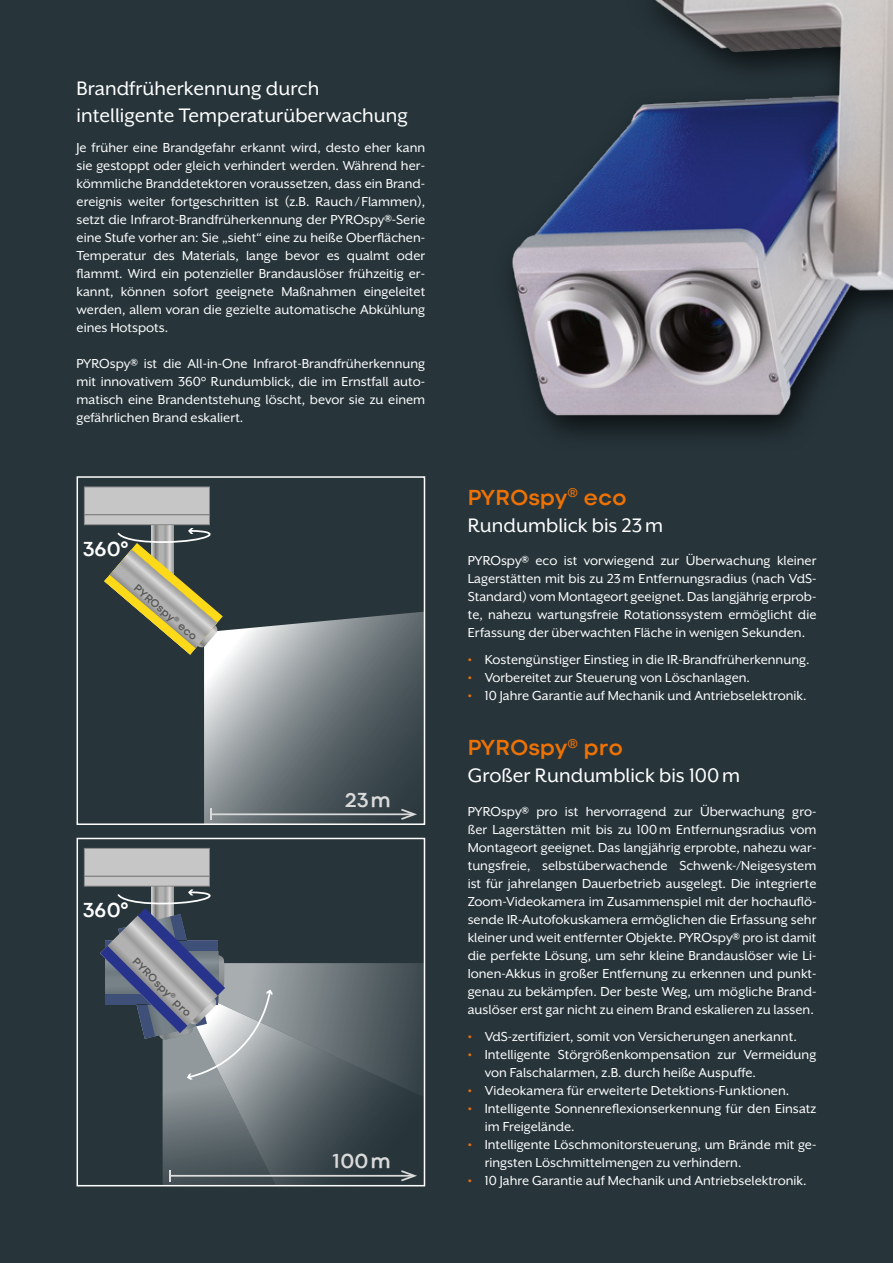
<style>
.page{position:relative;width:893px;height:1263px;background:#27353b}
.page>*{position:absolute;margin:0;border:0;box-sizing:border-box;transform-origin:0 0}
.t1{font:22.5px/27px "Mr Eaves XL San OT";color:#fff}
.t2{font:700 22.5px "Codec Cold";color:#ee7203}
.t3{font:700 21px "Codec Cold";color:#fff}
.t4{font:700 21px "Codec Cold";color:#dadada}
.t5{font:15px/18px "Mr Eaves XL San OT";color:#fff;text-align:justify}
.t6{font:700 11.25px "Codec Cold";color:#575756}
.s1{font-weight:700;color:#ee7203}
</style>
<div class="page">
<svg style="left:152px;top:525px;width:21px;height:3px"></svg>
<svg style="left:204px;top:612px;width:218px;height:210px;background:#757e82"></svg>
<div style="left:84px;top:487px;width:125px;height:38px;background:#c6c6c6"></div>
<div style="left:84px;top:486px;width:126px;height:39px;border:1px solid #878787"></div>
<hr style="left:84px;top:514px;width:125px;height:1px;background:#706f6f">
<hr style="left:211px;top:813px;width:201px;height:2px;background:#dadada">
<svg style="left:210px;top:809px;width:2px;height:11px"></svg>
<svg style="left:401px;top:809px;width:16px;height:11px"></svg>
<div style="left:77px;top:476px;width:348px;height:349px;border:2px solid #fff"></div>
<svg style="left:152px;top:886px;width:21px;height:3px"></svg>
<div style="left:84px;top:848px;width:125px;height:38px;background:#c6c6c6"></div>
<div style="left:84px;top:848px;width:126px;height:38px;border:1px solid #878787"></div>
<hr style="left:84px;top:876px;width:125px;height:1px;background:#706f6f">
<svg style="left:100px;top:889px;width:322px;height:294px"></svg>
<div style="left:77px;top:838px;width:348px;height:348px;border:2px solid #fff"></div>
<div style="left:492px;top:0;width:401px;height:454px;background:#000;opacity:.75"></div>
<img style="left:504px;top:0;width:389px;height:427px">
<svg style="left:104px;top:528px;width:124px;height:126px"></svg>
<h1 class="t1" style="left:77px;top:74px;width:333px">Brandfrüherkennung durch intelligente Temperaturüberwachung</h1>
<p class="t5" style="left:77px;top:139px;width:350px">Je früher eine Brandgefahr erkannt wird, desto eher kann sie gestoppt oder gleich verhindert werden. Während her&shy;kömmliche Branddetektoren voraussetzen, dass ein Brand&shy;ereignis weiter fortgeschritten ist (z.B. Rauch/ Flammen), setzt die Infrarot-Brandfrüherkennung der PYROspy®-Serie eine Stufe vorher an: Sie „sieht“ eine zu heiße Oberflächen-Temperatur des Materials, lange bevor es qualmt oder flammt. Wird ein potenzieller Brandauslöser frühzeitig er&shy;kannt, können sofort geeignete Maßnahmen eingeleitet werden, allem voran die gezielte automatische Abkühlung eines Hotspots.</p>
<p class="t5" style="left:77px;top:355px;width:350px">PYROspy® ist die All-in-One Infrarot-Brandfrüherkennung mit innovativem 360° Rundumblick, die im Ernstfall auto&shy;matisch eine Brandentstehung löscht, bevor sie zu einem gefährlichen Brand eskaliert.</p>
<h2 class="t3" style="left:83px;top:537px;width:47px">360°</h2>
<p class="t6" style="left:140px;top:582px;width:51px;rotate:41deg">PYROspy</p>
<h2 class="t3" style="left:83px;top:898px;width:47px">360°</h2>
<p class="t6" style="left:139px;top:955px;width:79px;rotate:45deg">PYROspy<sup>®</sup> pro</p>
<h2 class="t4" style="left:345px;top:788px;width:47px">23 m</h2>
<h2 class="t4" style="left:332px;top:1149px;width:60px">100 m</h2>
<h1 class="t2" style="left:468px;top:484px;width:161px">PYROspy<sup>®</sup> eco</h1>
<h1 class="t1" style="left:468px;top:511px;width:197px">Rundumblick bis 23m</h1>
<p class="t5" style="left:468px;top:551px;width:350px">PYROspy® eco ist vorwiegend zur Überwachung kleiner Lagerstätten mit bis zu 23m Entfernungsradius (nach VdS-Standard) vom Montageort geeignet. Das langjährig erprob&shy;te, nahezu wartungsfreie Rotationssystem ermöglicht die Erfassung der überwachten Fläche in wenigen Sekunden.</p>
<p class="t5" style="left:468px;top:650px;width:343px"><span class="s1">•</span> Kostengünstiger Einstieg in die IR-Brandfrüherkennung.</p>
<p class="t5" style="left:468px;top:668px;width:284px"><span class="s1">•</span> Vorbereitet zur Steuerung von Löschanlagen.</p>
<p class="t5" style="left:468px;top:686px;width:340px"><span class="s1">•</span> 10 Jahre Garantie auf Mechanik und Antriebselektronik.</p>
<h1 class="t2" style="left:468px;top:735px;width:157px">PYROspy<sup>®</sup> pro</h1>
<h1 class="t1" style="left:468px;top:762px;width:274px">Großer Rundumblick bis 100m</h1>
<p class="t5" style="left:468px;top:802px;width:350px">PYROspy® pro ist hervorragend zur Überwachung gro&shy;ßer Lagerstätten mit bis zu 100m Entfernungsradius vom Montageort geeignet. Das langjährig erprobte, nahezu war&shy;tungsfreie, selbstüberwachende Schwenk-/Neigesystem ist für jahrelangen Dauerbetrieb ausgelegt. Die integrierte Zoom-Videokamera im Zusammenspiel mit der hochauflö&shy;sende IR-Autofokuskamera ermöglichen die Erfassung sehr kleiner und weit entfernter Objekte. PYROspy® pro ist damit die perfekte Lösung, um sehr kleine Brandauslöser wie Li-Ionen-Akkus in großer Entfernung zu erkennen und punkt&shy;genau zu bekämpfen. Der beste Weg, um mögliche Brand&shy;auslöser erst gar nicht zu einem Brand eskalieren zu lassen.</p>
<p class="t5" style="left:468px;top:1027px;width:330px"><span class="s1">•</span> VdS-zertifiziert, somit von Versicherungen anerkannt.</p>
<p class="t5" style="left:485px;top:1045px;width:333px;text-indent:-17px"><span class="s1">•</span> Intelligente Störgrößenkompensation zur Vermeidung von Falschalarmen, z.B. durch heiße Auspuffe.</p>
<p class="t5" style="left:468px;top:1081px;width:323px"><span class="s1">•</span> Videokamera für erweiterte Detektions-Funktionen.</p>
<p class="t5" style="left:485px;top:1099px;width:333px;text-indent:-17px"><span class="s1">•</span> Intelligente Sonnenreflexionserkennung für den Einsatz im Freigelände.</p>
<p class="t5" style="left:485px;top:1135px;width:333px;text-indent:-17px"><span class="s1">•</span> Intelligente Löschmonitorsteuerung, um Brände mit ge&shy;ringsten Löschmittelmengen zu verhindern.</p>
<p class="t5" style="left:468px;top:1171px;width:340px"><span class="s1">•</span> 10 Jahre Garantie auf Mechanik und Antriebselektronik.</p>
</div>
